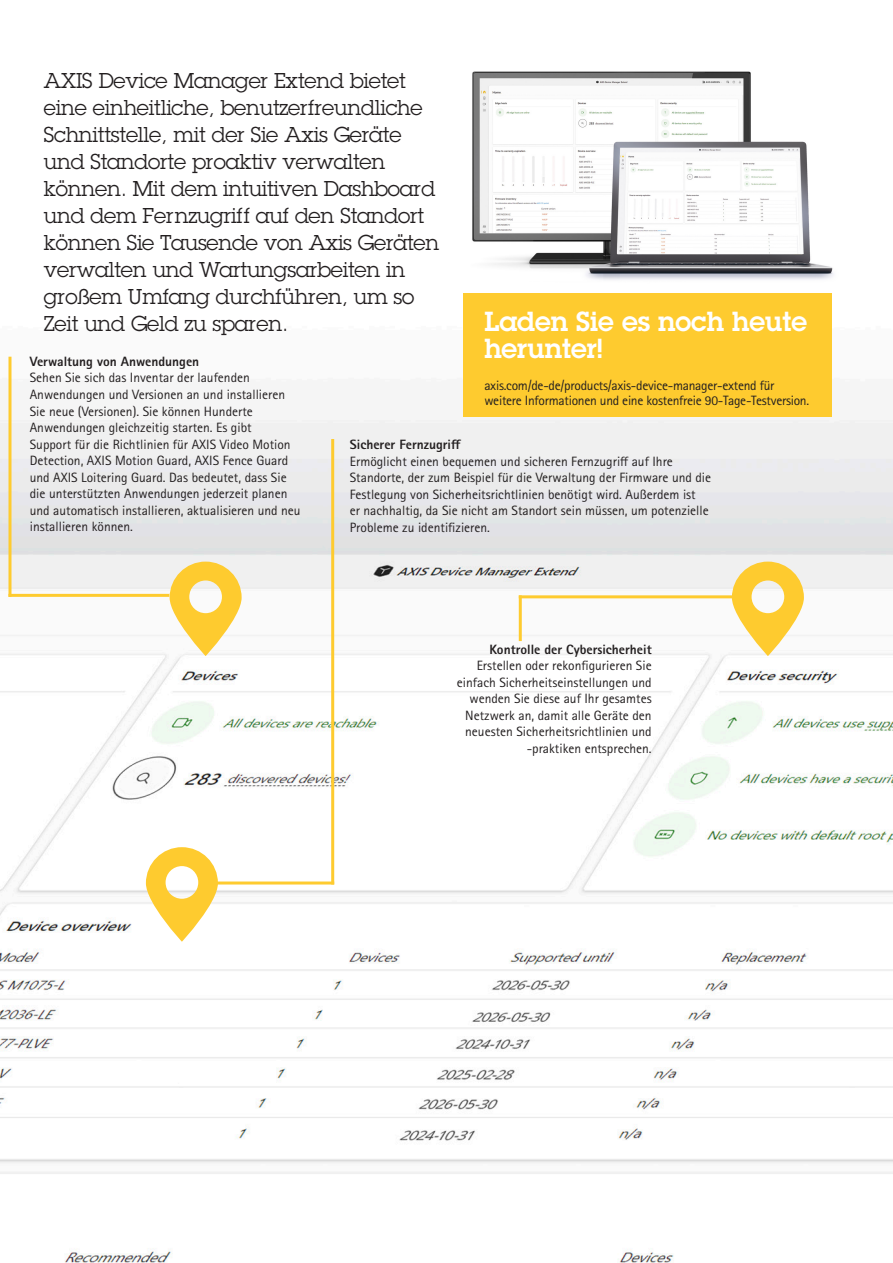
<style>
.page{position:relative;width:893px;height:1263px;background:#fff}
.page>*{position:absolute;margin:0;border:0;box-sizing:border-box;transform-origin:0 0}
.t1{font:600 27px/27px "Lubalin Graph ECG";color:#fff}
.t2{font:21px/27px "Lubalin Graph ECG";letter-spacing:-.01em;color:#231f20}
.t3{font:13.5px/16.5px "Rotis Sans Serif Pro";color:#231f20}
.t4{font:13.5px/15px "Rotis Sans Serif Pro";letter-spacing:-.02em;color:#231f20}
.t5{font:800 13.5px "Rotis Sans Serif Pro";color:#231f20}
</style>
<div class="page">
<img style="left:0;top:307px;width:893px;height:956px">
<svg style="left:146px;top:847px;width:72px;height:95px"></svg>
<svg style="left:170px;top:562px;width:72px;height:94px"></svg>
<svg style="left:732px;top:562px;width:72px;height:94px"></svg>
<img style="left:472px;top:71px;width:362px;height:236px">
<div style="left:463px;top:293px;width:368px;height:124px;background:#fecb2f"></div>
<hr style="left:331px;top:439px;width:3px;height:445px;background:#fecb2f">
<hr style="left:202px;top:881px;width:132px;height:3px;background:#fecb2f">
<hr style="left:9px;top:357px;width:3px;height:240px;background:#fecb2f">
<hr style="left:9px;top:594px;width:160px;height:3px;background:#fecb2f">
<hr style="left:519px;top:595px;width:3px;height:46px;background:#fecb2f">
<hr style="left:519px;top:595px;width:229px;height:3px;background:#fecb2f">
<p class="t2" style="left:44px;top:67px;width:397px">AXIS Device Manager Extend bietet eine einheitliche, benutzerfreundliche Schnittstelle, mit der Sie Axis Geräte und Standorte proaktiv verwalten können. Mit dem intuitiven Dashboard und dem Fernzugriff auf den Standort können Sie Tausende von Axis Geräten verwalten und Wartungsarbeiten in großem Umfang durchführen, um so Zeit und Geld zu sparen.</p>
<p class="t1" style="left:484px;top:308px;width:324px">Laden Sie es noch heute herunter!</p>
<p class="t4" style="left:484px;top:378px;width:326px">axis.com/de-de/products/axis-device-manager-extend für weitere Informationen und eine kostenfreie 90-Tage-Testversion.</p>
<p class="t5" style="left:30px;top:353px;width:171px">Verwaltung von Anwendungen</p>
<p class="t3" style="left:30px;top:370px;width:272px">Sehen Sie sich das Inventar der laufenden Anwendungen und Versionen an und installieren Sie neue (Versionen). Sie können Hunderte Anwendungen gleichzeitig starten. Es gibt<br>Support für die Richtlinien für AXIS Video Motion Detection, AXIS Motion Guard, AXIS Fence Guard und AXIS Loitering Guard. Das bedeutet, dass Sie die unterstützten Anwendungen jederzeit planen und automatisch installieren, aktualisieren und neu installieren können.</p>
<p class="t5" style="left:350px;top:436px;width:113px">Sicherer Fernzugriff</p>
<p class="t3" style="left:350px;top:453px;width:363px">Ermöglicht einen bequemen und sicheren Fernzugriff auf Ihre Standorte, der zum Beispiel für die Verwaltung der Firmware und die Festlegung von Sicherheitsrichtlinien benötigt wird. Außerdem ist<br>er nachhaltig, da Sie nicht am Standort sein müssen, um potenzielle Probleme zu identifizieren.</p>
<p class="t5" style="left:489px;top:640px;width:164px">Kontrolle der Cybersicherheit</p>
<p class="t3" style="left:457px;top:657px;width:196px;text-align:right">Erstellen oder rekonfigurieren Sie einfach Sicherheitseinstellungen und wenden Sie diese auf Ihr gesamtes Netzwerk an, damit alle Geräte den neuesten Sicherheitsrichtlinien und -praktiken entsprechen.</p>
</div>
